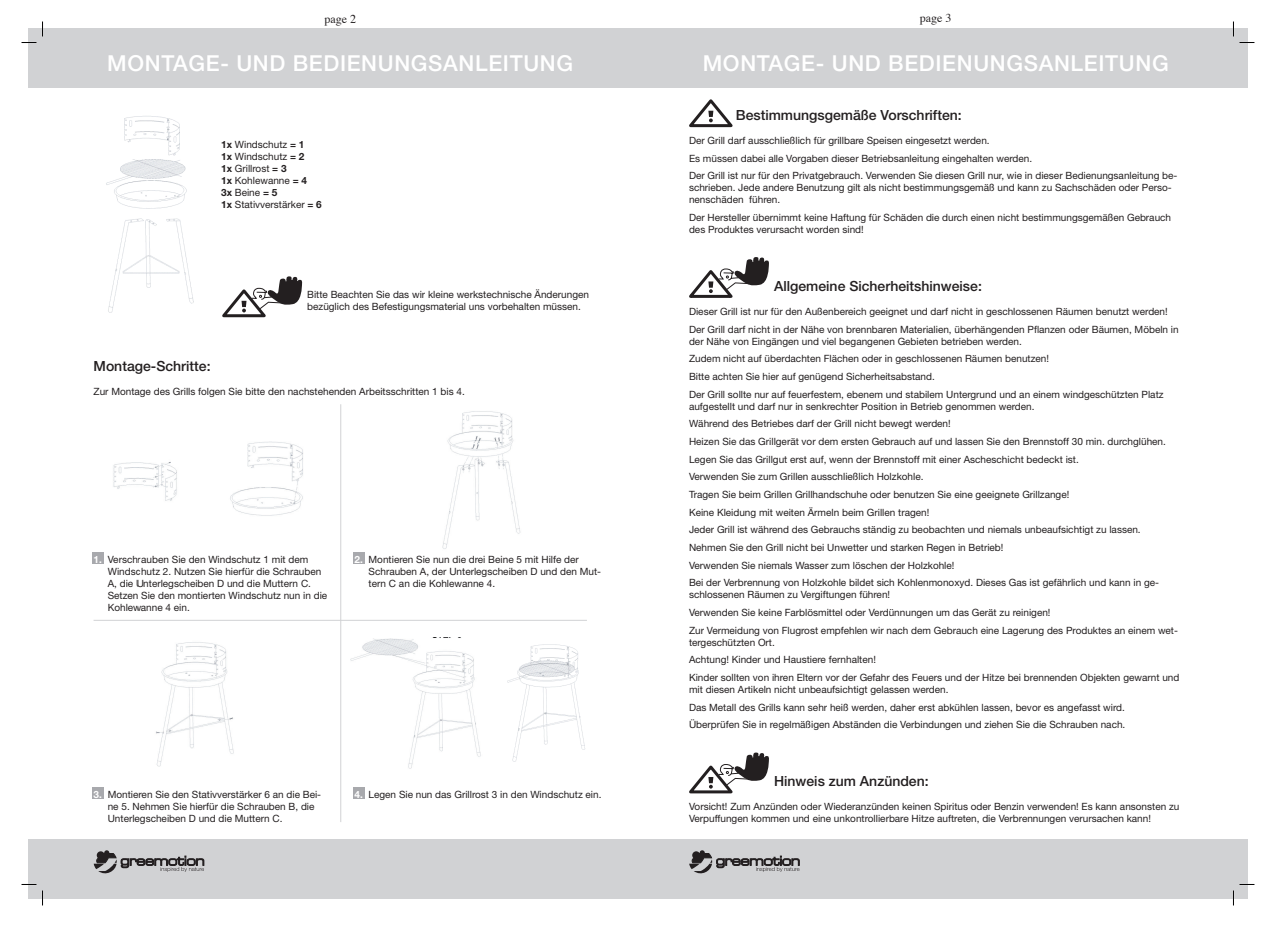
<style>
.page{position:relative;width:1276px;height:927px;background:#fff}
.page>*{position:absolute;margin:0;border:0;box-sizing:border-box;transform-origin:0 0}
.t1{font:500 22px "Helvetica Neue";letter-spacing:.03em;color:#fff}
.t2{font:500 14px "Helvetica Neue";color:#231f20}
.t3{font:12px "Times";color:#231f20}
.t4{font:10px/17.7px "Helvetica Neue";color:#231f20}
.s1{font-weight:700}
.s2{font-weight:700;color:#fff}
.s3{font-family:"Helvetica Neue CE";font-weight:700;color:#fff}
</style>
<div class="page">
<div style="left:28px;top:28px;width:624px;height:60px;background:#d1d2d4"></div>
<div style="left:28px;top:839px;width:624px;height:60px;background:#d1d2d4"></div>
<svg style="left:94px;top:850px;width:110px;height:23px"></svg>
<div style="left:624px;top:839px;width:623px;height:60px;background:#d1d2d4"></div>
<div style="left:624px;top:28px;width:623px;height:60px;background:#d1d2d4"></div>
<svg style="left:689px;top:850px;width:110px;height:23px"></svg>
<div style="left:353px;top:787px;width:11px;height:11px;background:#a8a9ad"></div>
<div style="left:92px;top:552px;width:11px;height:11px;background:#a8a9ad"></div>
<div style="left:353px;top:552px;width:11px;height:11px;background:#a8a9ad"></div>
<div style="left:92px;top:787px;width:11px;height:11px;background:#a8a9ad"></div>
<hr style="left:340px;top:404px;width:1px;height:418px;background:#d1d2d4">
<hr style="left:94px;top:620px;width:493px;height:1px;background:#d1d2d4">
<img style="left:113px;top:462px;width:64px;height:39px">
<img style="left:230px;top:441px;width:73px;height:75px">
<img style="left:442px;top:411px;width:79px;height:138px">
<img style="left:156px;top:642px;width:78px;height:125px">
<img style="left:350px;top:637px;width:131px;height:132px">
<img style="left:507px;top:644px;width:78px;height:118px">
<img style="left:106px;top:116px;width:88px;height:197px">
<svg style="left:689px;top:753px;width:80px;height:40px"></svg>
<svg style="left:689px;top:257px;width:80px;height:41px"></svg>
<svg style="left:689px;top:99px;width:43px;height:28px"></svg>
<svg style="left:222px;top:276px;width:80px;height:41px"></svg>
<svg style="left:22px;top:22px;width:21px;height:21px"></svg>
<svg style="left:22px;top:884px;width:21px;height:21px"></svg>
<svg style="left:1233px;top:22px;width:21px;height:21px"></svg>
<svg style="left:1233px;top:884px;width:21px;height:21px"></svg>
<p class="t3" style="left:324px;top:11px;width:33px">page 2</p>
<p class="t3" style="left:920px;top:11px;width:33px">page 3</p>
<h1 class="t1" style="left:107px;top:50px;width:467px">MONTAGE- und BEDIENUNGSANLEITUNG</h1>
<h1 class="t1" style="left:703px;top:50px;width:467px">MONTAGE- und BEDIENUNGSANLEITUNG</h1>
<p class="t4" style="left:221px;top:138px;width:102px;line-height:12px"><span class="s1">1x</span> Windschutz <span class="s1">= 1<br>1x</span> Windschutz <span class="s1">= 2<br>1x</span> Grillrost <span class="s1">= 3<br>1x</span> Kohlewanne <span class="s1">= 4<br>3x</span> Beine <span class="s1">= 5<br>1x</span> Stativverstärker <span class="s1">= 6</span></p>
<p class="t4" style="left:307px;top:288px;width:283px;line-height:12px">Bitte Beachten Sie das wir kleine werkstechnische Änderungen bezüglich des Befestigungsmaterial uns vorbehalten müssen.</p>
<h2 class="t2" style="left:94px;top:358px;width:118px">Montage-Schritte:</h2>
<p class="t4" style="left:94px;top:382px;width:373px">Zur Montage des Grills folgen Sie bitte den nachstehenden Arbeitsschritten 1 bis 4.</p>
<p class="t4" style="left:108px;top:554px;width:221px;line-height:12px;text-indent:-14px"><span class="s2">1.</span> Verschrauben Sie den Windschutz 1 mit dem Windschutz 2. Nutzen Sie hierfür die Schrauben A, die Unterlegscheiben D und die Muttern C.<br>Setzen Sie den montierten Windschutz nun in die Kohlewanne 4 ein.</p>
<p class="t4" style="left:369px;top:554px;width:234px;line-height:12px;text-indent:-14px"><span class="s3">2.</span> Montieren Sie nun die drei Beine 5 mit Hilfe der<br>Schrauben A, der Unterlegscheiben D und den Mut&shy;tern C an die Kohlewanne 4.</p>
<p class="t4" style="left:108px;top:789px;width:215px;line-height:12px;text-indent:-14px"><span class="s3">3.</span> Montieren Sie den Stativverstärker 6 an die Bei&shy;ne 5. Nehmen Sie hierfür die Schrauben B, die<br>Unterlegscheiben D und die Muttern C.</p>
<p class="t4" style="left:354px;top:786px;width:248px"><span class="s3">4.</span> Legen Sie nun das Grillrost 3 in den Windschutz ein.</p>
<h2 class="t2" style="left:736px;top:107px;width:227px">Bestimmungsgemäße Vorschriften:</h2>
<p class="t4" style="left:689px;top:131px;width:490px">Der Grill darf ausschließlich für grillbare Speisen eingesetzt werden.<br>Es müssen dabei alle Vorgaben dieser Betriebsanleitung eingehalten werden.<br>Der Grill ist nur für den Privatgebrauch. Verwenden Sie diesen Grill nur, wie in dieser Bedienungsanleitung be-</p>
<p class="t4" style="left:689px;top:182px;width:484px;line-height:12px">schrieben. Jede andere Benutzung gilt als nicht bestimmungsgemäß und kann zu Sachschäden oder Perso&shy;nenschäden führen.</p>
<p class="t4" style="left:689px;top:211px;width:483px;line-height:12px">Der Hersteller übernimmt keine Haftung für Schäden die durch einen nicht bestimmungsgemäßen Gebrauch des Produktes verursacht worden sind!</p>
<h2 class="t2" style="left:774px;top:278px;width:209px">Allgemeine Sicherheitshinweise:</h2>
<p class="t4" style="left:689px;top:302px;width:491px">Dieser Grill ist nur für den Außenbereich geeignet und darf nicht in geschlossenen Räumen benutzt werden!<br>Der Grill darf nicht in der Nähe von brennbaren Materialien, überhängenden Pflanzen oder Bäumen, Möbeln in</p>
<p class="t4" style="left:689px;top:332px;width:476px">der Nähe von Eingängen und viel begangenen Gebieten betrieben werden.<br>Zudem nicht auf überdachten Flächen oder in geschlossenen Räumen benutzen!<br>Bitte achten Sie hier auf genügend Sicherheitsabstand.<br>Der Grill sollte nur auf feuerfestem, ebenem und stabilem Untergrund und an einem windgeschützten Platz</p>
<p class="t4" style="left:689px;top:397px;width:478px">aufgestellt und darf nur in senkrechter Position in Betrieb genommen werden.<br>Während des Betriebes darf der Grill nicht bewegt werden!<br>Heizen Sie das Grillgerät vor dem ersten Gebrauch auf und lassen Sie den Brennstoff 30 min. durchglühen.<br>Legen Sie das Grillgut erst auf, wenn der Brennstoff mit einer Ascheschicht bedeckt ist.<br>Verwenden Sie zum Grillen ausschließlich Holzkohle.<br>Tragen Sie beim Grillen Grillhandschuhe oder benutzen Sie eine geeignete Grillzange!<br>Keine Kleidung mit weiten Ärmeln beim Grillen tragen!<br>Jeder Grill ist während des Gebrauchs ständig zu beobachten und niemals unbeaufsichtigt zu lassen.<br>Nehmen Sie den Grill nicht bei Unwetter und starken Regen in Betrieb!<br>Verwenden Sie niemals Wasser zum löschen der Holzkohle!<br>Bei der Verbrennung von Holzkohle bildet sich Kohlenmonoxyd. Dieses Gas ist gefährlich und kann in ge-</p>
<p class="t4" style="left:689px;top:586px;width:490px">schlossenen Räumen zu Vergiftungen führen!<br>Verwenden Sie keine Farblösmittel oder Verdünnungen um das Gerät zu reinigen!<br>Zur Vermeidung von Flugrost empfehlen wir nach dem Gebrauch eine Lagerung des Produktes an einem wet-</p>
<p class="t4" style="left:689px;top:633px;width:492px">tergeschützten Ort.<br>Achtung! Kinder und Haustiere fernhalten!<br>Kinder sollten von ihren Eltern vor der Gefahr des Feuers und der Hitze bei brennenden Objekten gewarnt und</p>
<p class="t4" style="left:689px;top:680px;width:438px">mit diesen Artikeln nicht unbeaufsichtigt gelassen werden.<br>Das Metall des Grills kann sehr heiß werden, daher erst abkühlen lassen, bevor es angefasst wird.<br>Überprüfen Sie in regelmäßigen Abständen die Verbindungen und ziehen Sie die Schrauben nach.</p>
<h2 class="t2" style="left:774px;top:773px;width:156px">Hinweis zum Anzünden:</h2>
<p class="t4" style="left:689px;top:800px;width:492px;line-height:12px">Vorsicht! Zum Anzünden oder Wiederanzünden keinen Spiritus oder Benzin verwenden! Es kann ansonsten zu<br>Verpuffungen kommen und eine unkontrollierbare Hitze auftreten, die Verbrennungen verursachen kann!</p>
</div>
